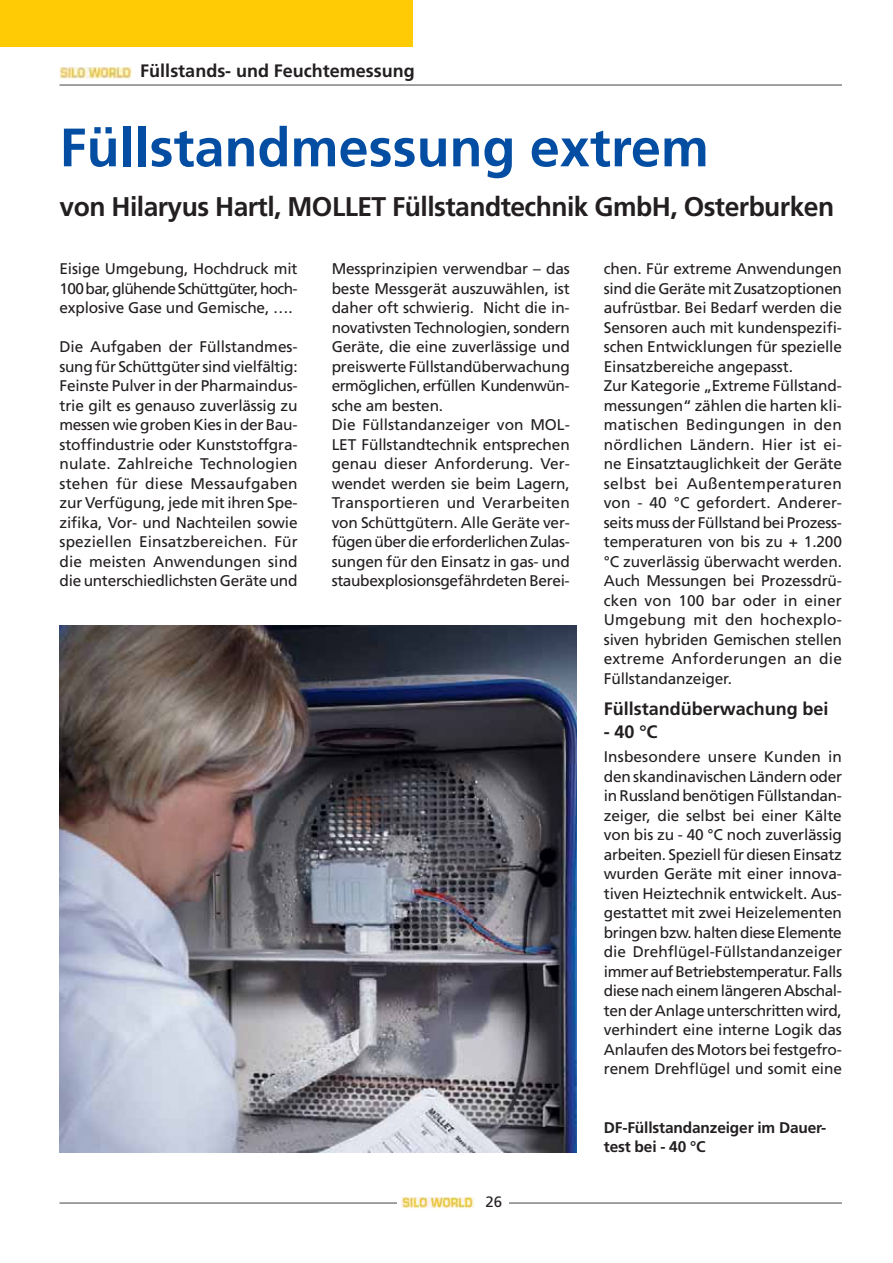
<style>
.page{position:relative;width:893px;height:1263px;background:#fff}
.page>*{position:absolute;margin:0;border:0;box-sizing:border-box;transform-origin:0 0}
.t1{font:700 54px "Frutiger LT Std";color:#034ea2}
.t2{font:700 27px "Frutiger LT Std";letter-spacing:-.02em;color:#231f20}
.t3{font:700 18px "Frutiger LT Std";color:#231f20}
.t4{font:15.45px/19.5px "Frutiger LT Std";letter-spacing:-.01em;color:#231f20;text-align:justify}
.t5{font:700 15.45px/19.5px "Frutiger LT Std";letter-spacing:-.01em;color:#231f20}
.t6{font:15px "Frutiger LT Std";color:#231f20}
</style>
<div class="page">
<hr style="left:60px;top:84px;width:782px;height:2px;background:#808285">
<img style="left:60px;top:67px;width:72px;height:11px">
<hr style="left:60px;top:1202px;width:782px;height:2px;background:#808285">
<div style="left:397px;top:1197px;width:82px;height:11px;background:#fff"></div>
<img style="left:402px;top:1197px;width:72px;height:11px">
<div style="left:479px;top:1191px;width:30px;height:21px;background:#fff"></div>
<img style="left:60px;top:625px;width:517px;height:527px">
<div style="left:0;top:0;width:412px;height:47px;background:#ffcb04"></div>
<p class="t3" style="left:140px;top:62px;width:276px">Füllstands- und Feuchtemessung</p>
<h1 class="t1" style="left:60px;top:121px;width:651px">Füllstandmessung extrem</h1>
<h2 class="t2" style="left:60px;top:193px;width:776px">von Hilaryus Hartl, MOLLET Füllstandtechnik GmbH, Osterburken</h2>
<p class="t4" style="left:60px;top:260px;width:240px">Eisige Umgebung, Hochdruck mit 100 bar, glühende Schüttgüter, hoch&shy;explosive Gase und Gemische, ….</p>
<p class="t4" style="left:60px;top:338px;width:240px">Die Aufgaben der Füllstandmes&shy;sung für Schüttgüter sind vielfältig:<br>Feinste Pulver in der Pharmaindus&shy;trie gilt es genauso zuverlässig zu messen wie groben Kies in der Bau&shy;stoffindustrie oder Kunststoffgra&shy;nulate. Zahlreiche Technologien stehen für diese Messaufgaben zur Verfügung, jede mit ihren Spe&shy;zifika, Vor- und Nachteilen sowie speziellen Einsatzbereichen. Für die meisten Anwendungen sind die unterschiedlichsten Geräte und</p>
<p class="t4" style="left:332px;top:260px;width:240px;text-align:left">Messprinzipien verwendbar – das beste Messgerät auszuwählen, ist daher oft schwierig. Nicht die in&shy;novativsten Technologien, sondern Geräte, die eine zuverlässige und preiswerte Füllstandüberwachung ermöglichen, erfüllen Kundenwün&shy;sche am besten.<br>Die Füllstandanzeiger von MOL-LET Füllstandtechnik entsprechen genau dieser Anforderung. Ver&shy;wendet werden sie beim Lagern, Transportieren und Verarbeiten von Schüttgütern. Alle Geräte ver&shy;fügen über die erforderlichen Zulas&shy;sungen für den Einsatz in gas- und staubexplosionsgefährdeten Berei-</p>
<p class="t4" style="left:604px;top:260px;width:240px;text-align:left">chen. Für extreme Anwendungen sind die Geräte mit Zusatzoptionen aufrüstbar. Bei Bedarf werden die<br>Sensoren auch mit kundenspezifi&shy;schen Entwicklungen für spezielle<br>Einsatzbereiche angepasst.<br>Zur Kategorie „Extreme Füllstand&shy;messungen“ zählen die harten kli&shy;matischen Bedingungen in den nördlichen Ländern. Hier ist ei&shy;ne Einsatztauglichkeit der Geräte selbst bei Außentemperaturen von - 40 °C gefordert. Anderer&shy;seits muss der Füllstand bei Prozess&shy;temperaturen von bis zu + 1.200 °C zuverlässig überwacht werden.<br>Auch Messungen bei Prozessdrü&shy;cken von 100 bar oder in einer<br>Umgebung mit den hochexplo&shy;siven hybriden Gemischen stellen extreme Anforderungen an die<br>Füllstandanzeiger.</p>
<p class="t3" style="left:604px;top:700px;width:226px">Füllstandüberwachung bei</p>
<p class="t3" style="left:604px;top:722px;width:55px">- 40 °C</p>
<p class="t4" style="left:604px;top:748px;width:240px">Insbesondere unsere Kunden in den skandinavischen Ländern oder in Russland benötigen Füllstandan&shy;zeiger, die selbst bei einer Kälte von bis zu - 40 °C noch zuverlässig arbeiten. Speziell für diesen Einsatz wurden Geräte mit einer innova&shy;tiven Heiztechnik entwickelt. Aus&shy;gestattet mit zwei Heizelementen bringen bzw. halten diese Elemente die Drehflügel-Füllstandanzeiger immer auf Betriebstemperatur. Falls diese nach einem längeren Abschal&shy;ten der Anlage unterschritten wird, verhindert eine interne Logik das Anlaufen des Motors bei festgefro&shy;renem Drehflügel und somit eine</p>
<p class="t6" style="left:485px;top:1194px;width:18px">26</p>
<p class="t5" style="left:604px;top:1118px;width:224px">DF-Füllstandanzeiger im Dauer&shy;test bei - 40 °C</p>
</div>
